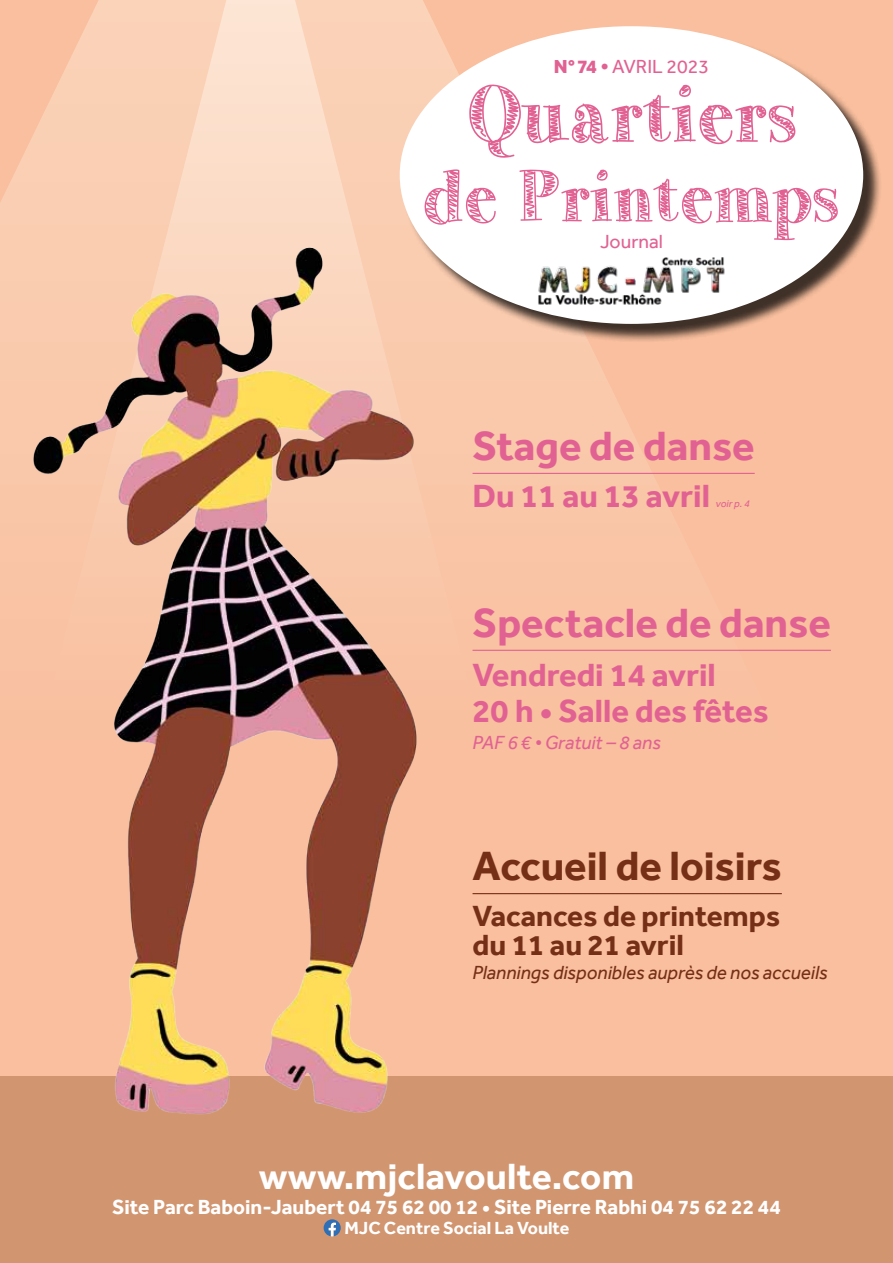
<style>
.page{position:relative;width:893px;height:1263px;background:#f9bf9e}
.page>*{position:absolute;margin:0;border:0;box-sizing:border-box;transform-origin:0 0}
.t1{font:81px "Little Bird";color:#e16292}
.t2{font:73.5px "Little Bird";color:#e16292}
.t3{font:700 42px "Effra";color:#e16292}
.t4{font:700 42px "Effra";color:#752f16}
.t5{font:700 37.5px "Effra";letter-spacing:.005em;color:#fff}
.t6{font:700 33px/36px "Effra";color:#e16292}
.t7{font:700 30px/28.5px "Effra";color:#752f16}
.t8{font:700 21px "Effra";color:#fff}
.t9{font:italic 19.5px "Effra";color:#752f16}
.t10{font:19.5px "Effra";color:#e16292}
.t11{font:italic 19.5px "Effra";color:#e16292}
.t12{font:700 18px "Effra";color:#fff}
.t13{font:italic 10.5px "Effra";color:#e16292}
.s1{font-weight:800}
</style>
<div class="page">
<div style="left:0;top:1076px;width:893px;height:187px;background:#d19570"></div>
<svg style="left:0;top:26px;width:796px;height:624px"></svg>
<svg style="left:31px;top:0;width:459px;height:650px;fill:#fbd1b6"></svg>
<hr style="left:472px;top:650px;width:359px;height:1px;background:#e16292">
<hr style="left:472px;top:473px;width:283px;height:1px;background:#e16292">
<hr style="left:472px;top:893px;width:310px;height:1px;background:#752f16">
<div style="left:402px;top:28px;width:480px;height:315px;background:#000;opacity:.75"></div>
<div style="left:400px;top:26px;width:463px;height:298px;background:#fff;border-radius:50%"></div>
<img style="left:538px;top:257px;width:187px;height:48px">
<svg style="left:324px;top:1219px;width:17px;height:17px"></svg>
<img style="left:14px;top:235px;width:428px;height:880px">
<p class="t10" style="left:554px;top:55px;width:156px"><span class="s1">N° 74 •</span> Avril 2023</p>
<h1 class="t1" style="left:462px;top:71px;width:331px">Quartiers</h1>
<h2 class="t2" style="left:419px;top:157px;width:416px">de Printemps</h2>
<p class="t10" style="left:600px;top:230px;width:64px">Journal</p>
<h3 class="t3" style="left:472px;top:421px;width:284px">Stage de danse</h3>
<h3 class="t6" style="left:472px;top:477px;width:239px">Du 11 au 13 avril</h3>
<p class="t13" style="left:716px;top:497px;width:35px">voir p. 4</p>
<h3 class="t3" style="left:472px;top:598px;width:360px">Spectacle de danse</h3>
<h3 class="t6" style="left:472px;top:656px;width:298px">Vendredi 14 avril<br>20 h • Salle des fêtes</h3>
<p class="t11" style="left:472px;top:731px;width:190px">PAF 6€ • Gratuit – 8 ans</p>
<h3 class="t4" style="left:472px;top:841px;width:311px">Accueil de loisirs</h3>
<h3 class="t7" style="left:472px;top:902px;width:309px">Vacances de printemps du 11 au 21 avril</h3>
<p class="t9" style="left:472px;top:961px;width:357px">Plannings disponibles auprès de nos accueils</p>
<h3 class="t5" style="left:259px;top:1154px;width:377px">www.mjclavoulte.com</h3>
<p class="t8" style="left:112px;top:1194px;width:670px">Site Parc Baboin-Jaubert 04 75 62 00 12 • Site Pierre Rabhi 04 75 62 22 44</p>
<p class="t12" style="left:345px;top:1217px;width:226px">MJC Centre Social La Voulte</p>
</div>
